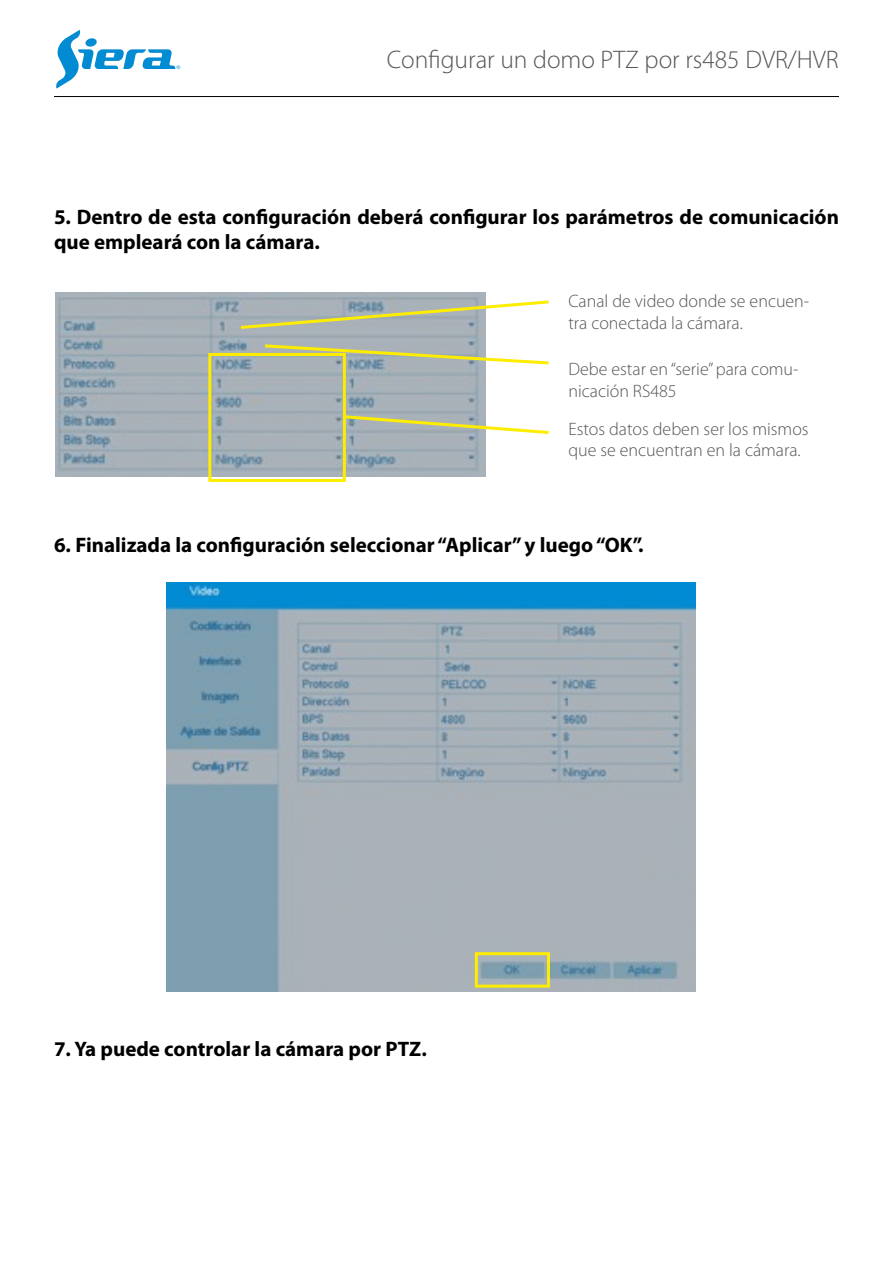
<style>
.page{position:relative;width:893px;height:1263px;background:#fff}
.page>*{position:absolute;margin:0;border:0;box-sizing:border-box;transform-origin:0 0}
.t1{font:300 25.5px "Myriad Pro";color:#575655}
.t2{font:700 21px/25.2px "Myriad Pro";color:#000}
.t3{font:300 18px/21.6px "Myriad Pro";color:#575655}
</style>
<div class="page">
<hr style="left:54px;top:96px;width:785px;height:1px;background:#000">
<svg style="left:56px;top:30px;width:124px;height:59px"></svg>
<img style="left:55px;top:292px;width:431px;height:185px">
<svg style="left:238px;top:299px;width:311px;height:32px"></svg>
<svg style="left:262px;top:343px;width:287px;height:23px"></svg>
<svg style="left:341px;top:413px;width:208px;height:23px"></svg>
<div style="left:208px;top:353px;width:138px;height:129px;border:3px solid #ffed00"></div>
<img style="left:167px;top:582px;width:529px;height:410px">
<div style="left:475px;top:952px;width:75px;height:36px;border:3px solid #ffed00"></div>
<p class="t1" style="left:387px;top:44px;width:453px">Configurar un domo PTZ por rs485 DVR/HVR</p>
<p class="t2" style="left:54px;top:204px;width:786px">5. Dentro de esta configuración deberá configurar los parámetros de comunicación que empleará con la cámara.</p>
<p class="t3" style="left:568px;top:290px;width:242px">Canal de video donde se encuen&shy;tra conectada la cámara.</p>
<p class="t3" style="left:568px;top:358px;width:232px">Debe estar en “serie” para comu&shy;nicación RS485</p>
<p class="t3" style="left:568px;top:417px;width:242px">Estos datos deben ser los mismos que se encuentran en la cámara.</p>
<p class="t2" style="left:54px;top:531px;width:591px">6. Finalizada la configuración seleccionar “Aplicar” y luego “OK”.</p>
<p class="t2" style="left:54px;top:1035px;width:374px">7. Ya puede controlar la cámara por PTZ.</p>
</div>
